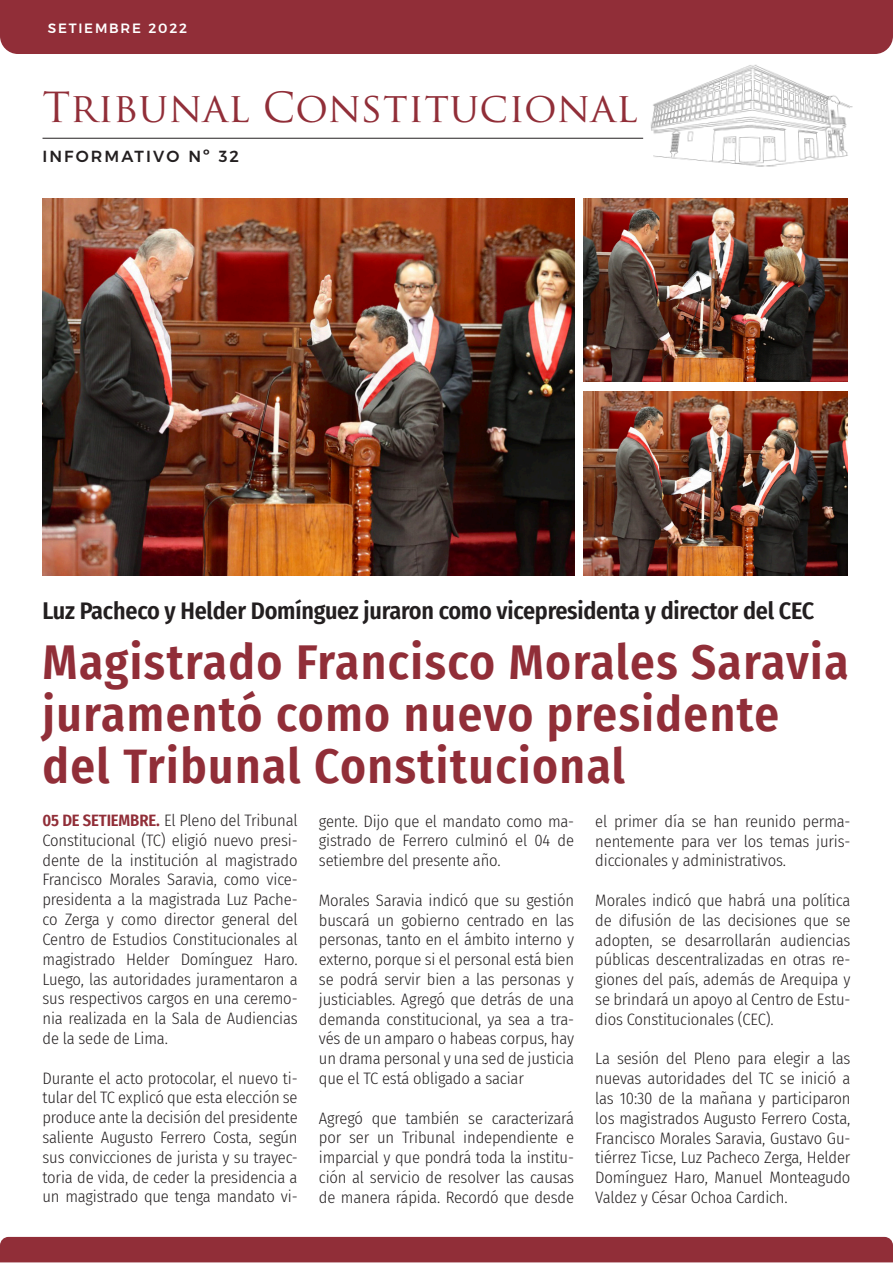
<style>
.page{position:relative;width:893px;height:1263px;background:#fff}
.page>*{position:absolute;margin:0;border:0;box-sizing:border-box;transform-origin:0 0}
.t1{font:600 48.9px/51.9px "Fira Sans Condensed";letter-spacing:.03em;color:#912e38}
.t2{font:40.5px "Trajan Pro";letter-spacing:.01em;color:#912e38}
.t3{font:600 24px "Fira Sans Condensed";letter-spacing:-.01em;color:#231f20}
.t4{font:300 16.5px/19.8px "Fira Sans Condensed";letter-spacing:-.01em;color:#231f20;text-align:justify}
.t5{font:500 16.05px "Montserrat";letter-spacing:.13em;color:#231f20}
.t6{font:500 13.5px "Montserrat";letter-spacing:.13em;color:#fff}
.s1{font-weight:600;color:#912e38}
</style>
<div class="page">
<div style="left:0;top:1237px;width:893px;height:25px;background:#912e38"></div>
<img style="left:650px;top:64px;width:203px;height:103px">
<hr style="left:43px;top:138px;width:600px;height:1px;background:#231f20">
<div style="left:0;top:0;width:893px;height:54px;background:#912e38"></div>
<img style="left:584px;top:391px;width:263px;height:184px">
<img style="left:584px;top:198px;width:263px;height:183px">
<img style="left:43px;top:198px;width:531px;height:377px">
<p class="t6" style="left:48px;top:17px;width:141px">SETIEMBRE 2022</p>
<p class="t2" style="left:43px;top:82px;width:597px">Tribunal Constitucional</p>
<p class="t5" style="left:43px;top:143px;width:198px">INFORMATIVO Nº 32</p>
<p class="t3" style="left:43px;top:591px;width:773px">Luz Pacheco y Helder Domínguez juraron como vicepresidenta y director del CEC</p>
<p class="t1" style="left:43px;top:633px;width:807px">Magistrado Francisco Morales Saravia juramentó como nuevo presidente del Tribunal Constitucional</p>
<p class="t4" style="left:43px;top:810px;width:257px"><span class="s1">05 DE SETIEMBRE.</span> El Pleno del Tribunal Constitucional (TC) eligió nuevo presi&shy;dente de la institución al magistrado Francisco Morales Saravia, como vice&shy;presidenta a la magistrada Luz Pache&shy;co Zerga y como director general del Centro de Estudios Constitucionales al magistrado Helder Domínguez Haro.<br>Luego, las autoridades juramentaron a sus respectivos cargos en una ceremo&shy;nia realizada en la Sala de Audiencias de la sede de Lima.</p>
<p class="t4" style="left:43px;top:1068px;width:257px">Durante el acto protocolar, el nuevo ti&shy;tular del TC explicó que esta elección se produce ante la decisión del presidente saliente Augusto Ferrero Costa, según sus convicciones de jurista y su trayec&shy;toria de vida, de ceder la presidencia a un magistrado que tenga mandato vi-</p>
<p class="t4" style="left:595px;top:811px;width:257px">el primer día se han reunido perma&shy;nentemente para ver los temas juris&shy;diccionales y administrativos.</p>
<p class="t4" style="left:595px;top:890px;width:257px">Morales indicó que habrá una política de difusión de las decisiones que se adopten, se desarrollarán audiencias públicas descentralizadas en otras re&shy;giones del país, además de Arequipa y se brindará un apoyo al Centro de Estu&shy;dios Constitucionales (CEC).</p>
<p class="t4" style="left:595px;top:1049px;width:257px">La sesión del Pleno para elegir a las nuevas autoridades del TC se inició a las 10:30 de la mañana y participaron los magistrados Augusto Ferrero Costa, Francisco Morales Saravia, Gustavo Gu&shy;tiérrez Ticse, Luz Pacheco Zerga, Helder Domínguez Haro, Manuel Monteagudo Valdez y César Ochoa Cardich.</p>
<p class="t4" style="left:319px;top:811px;width:257px">gente. Dijo que el mandato como ma&shy;gistrado de Ferrero culminó el 04 de setiembre del presente año.</p>
<p class="t4" style="left:319px;top:890px;width:257px">Morales Saravia indicó que su gestión buscará un gobierno centrado en las personas, tanto en el ámbito interno y externo, porque si el personal está bien se podrá servir bien a las personas y justiciables. Agregó que detrás de una demanda constitucional, ya sea a tra&shy;vés de un amparo o habeas corpus, hay un drama personal y una sed de justicia que el TC está obligado a saciar</p>
<p class="t4" style="left:319px;top:1108px;width:257px">Agregó que también se caracterizará por ser un Tribunal independiente e imparcial y que pondrá toda la institu&shy;ción al servicio de resolver las causas de manera rápida. Recordó que desde</p>
</div>
